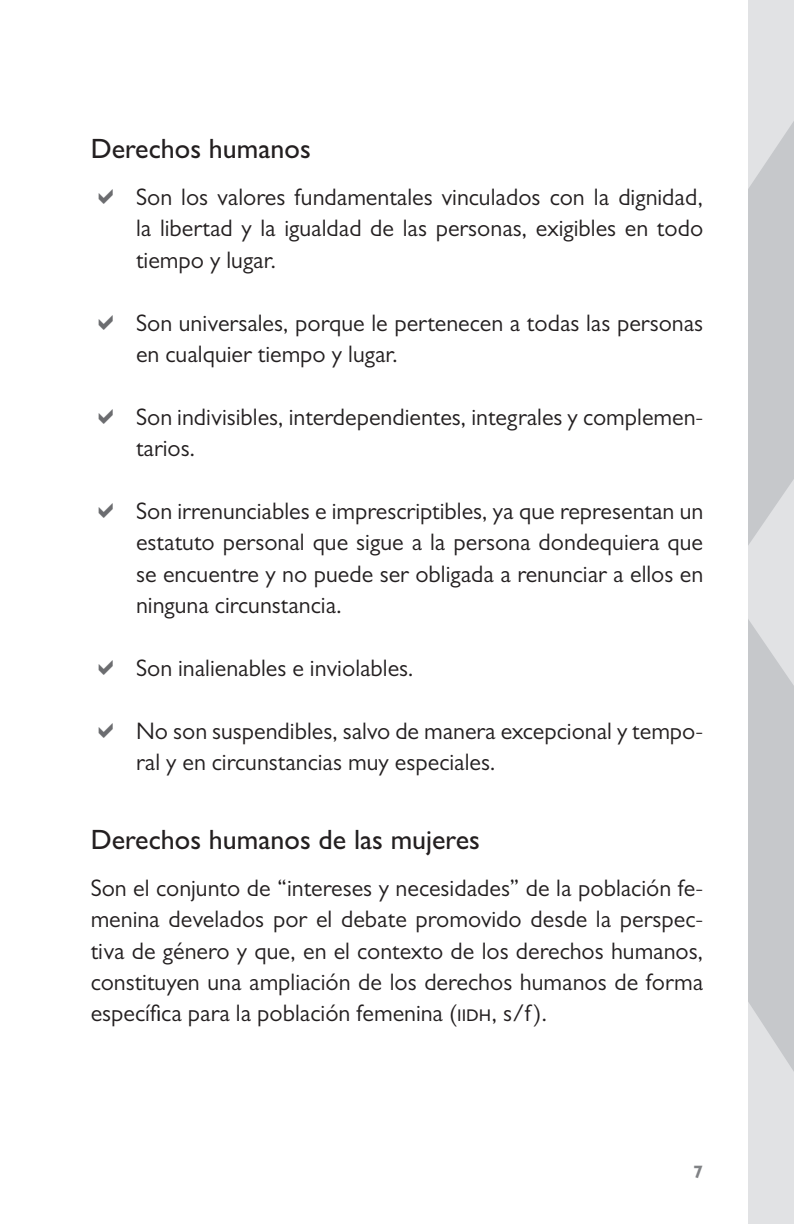
<style>
.page{position:relative;width:794px;height:1224px;background:#fff}
.page>*{position:absolute;margin:0;border:0;box-sizing:border-box;transform-origin:0 0}
.subtitulo{font:500 28px "Gill Sans MT Pro";color:#231f20}
.Texto{font:24px/31.4px "Gill Sans MT Pro";color:#231f20;text-align:justify}
.t1{font:700 18px "Gill Sans MT Pro";color:#808285}
</style>
<div class="page">
<svg style="left:748px;top:0;width:46px;height:1224px;background:#d0d2d4"></svg>
<p class="subtitulo" style="left:91px;top:132px;width:221px">Derechos humanos</p>
<p class="Texto" style="left:136px;top:181px;width:568px">Son los valores fundamentales vinculados con la dignidad, la libertad y la igualdad de las personas, exigibles en todo tiempo y lugar.</p>
<p class="Texto" style="left:136px;top:307px;width:568px">Son universales, porque le pertenecen a todas las personas en cualquier tiempo y lugar.</p>
<p class="Texto" style="left:136px;top:401px;width:568px">Son indivisibles, interdependientes, integrales y complemen&shy;tarios.</p>
<p class="Texto" style="left:136px;top:495px;width:568px">Son irrenunciables e imprescriptibles, ya que representan un estatuto personal que sigue a la persona dondequiera que se encuentre y no puede ser obligada a renunciar a ellos en ninguna circunstancia.</p>
<p class="Texto" style="left:136px;top:652px;width:279px">Son inalienables e inviolables.</p>
<p class="Texto" style="left:136px;top:715px;width:568px">No son suspendibles, salvo de manera excepcional y tempo&shy;ral y en circunstancias muy especiales.</p>
<p class="subtitulo" style="left:91px;top:823px;width:391px">Derechos humanos de las mujeres</p>
<p class="Texto" style="left:91px;top:872px;width:614px">Son el conjunto de “intereses y necesidades” de la población fe&shy;menina develados por el debate promovido desde la perspec&shy;tiva de género y que, en el contexto de los derechos humanos, constituyen una ampliación de los derechos humanos de forma específica para la población femenina (iidh, s/f).</p>
<p class="t1" style="left:693px;top:1161px;width:11px">7</p>
</div>
